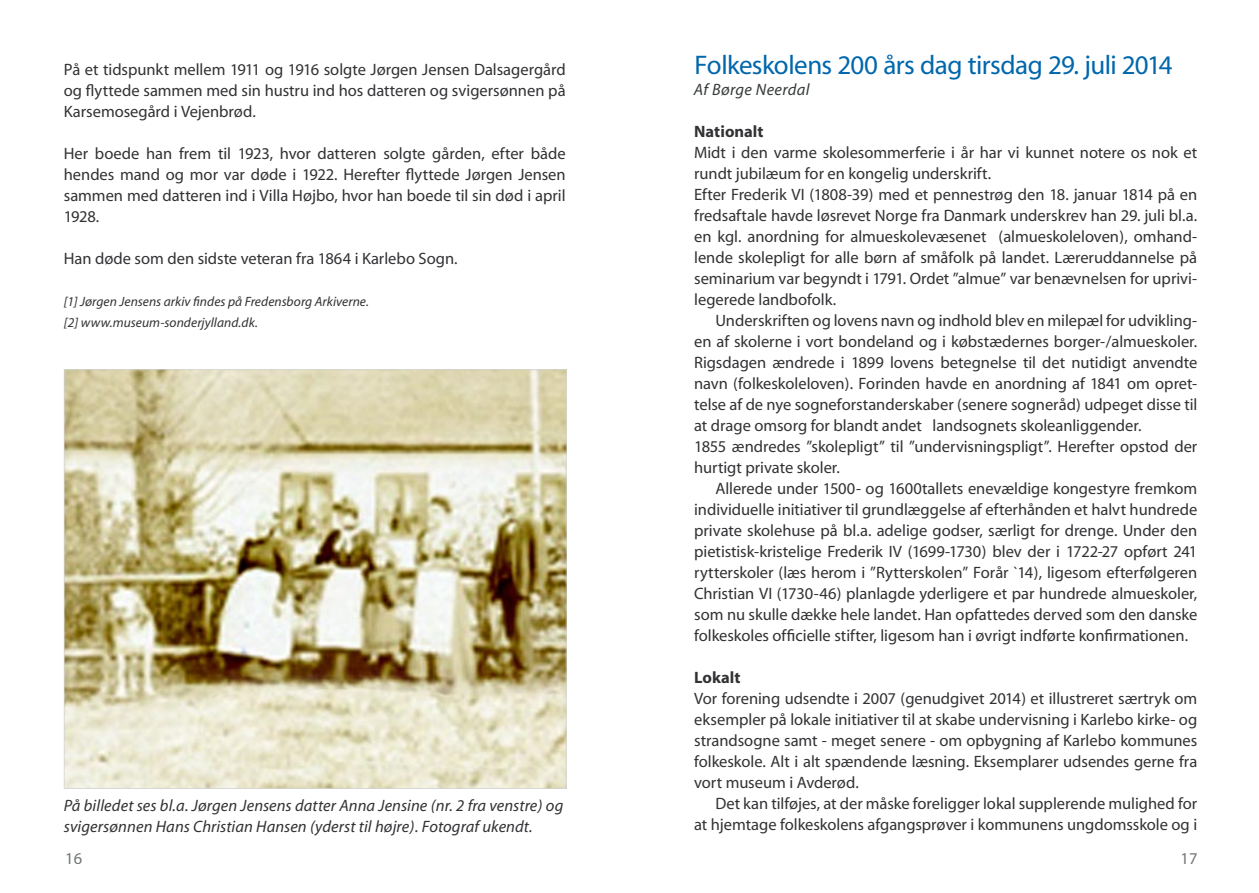
<style>
.page{position:relative;width:1259px;height:893px;background:#fff}
.page>*{position:absolute;margin:0;border:0;box-sizing:border-box;transform-origin:0 0}
.t1{font:27px "Myriad";letter-spacing:-.02em;color:#0067ac}
.t2{font:16.5px/21px "Myriad";color:#323235;text-align:justify}
.t3{font:italic 16.5px/21px "Myriad";letter-spacing:.005em;color:#323235}
.t4{font:700 16.5px "Myriad";color:#323235}
.t5{font:italic 16.5px "Myriad";letter-spacing:.02em;color:#373b3b}
.t6{font:16.5px "Myriad";color:#737676}
.t7{font:italic 13.5px/21px "Myriad";letter-spacing:.005em;color:#323235}
</style>
<div class="page">
<img style="left:65px;top:370px;width:501px;height:418px">
<hr style="left:64px;top:370px;width:1px;height:418px;background:#d0d3d6">
<hr style="left:64px;top:788px;width:502px;height:1px;background:#d0d3d6">
<hr style="left:566px;top:370px;width:1px;height:418px;background:#d0d3d6">
<hr style="left:64px;top:369px;width:502px;height:1px;background:#d0d3d6">
<p class="t2" style="left:64px;top:59px;width:503px">På et tidspunkt mellem 1911 og 1916 solgte Jørgen Jensen Dalsagergård og flyttede sammen med sin hustru ind hos datteren og svigersønnen på Karsemosegård i Vejenbrød.</p>
<p class="t2" style="left:64px;top:143px;width:503px">Her boede han frem til 1923, hvor datteren solgte gården, efter både hendes mand og mor var døde i 1922. Herefter flyttede Jørgen Jensen sammen med datteren ind i Villa Højbo, hvor han boede til sin død i april 1928.</p>
<p class="t2" style="left:64px;top:248px;width:395px">Han døde som den sidste veteran fra 1864 i Karlebo Sogn.</p>
<p class="t7" style="left:64px;top:291px;width:307px">[1] Jørgen Jensens arkiv findes på Fredensborg Arkiverne. [2] www.museum-sonderjylland.dk.</p>
<p class="t3" style="left:64px;top:795px;width:501px">På billedet ses bl.a. Jørgen Jensens datter Anna Jensine (nr. 2 fra venstre) og svigersønnen Hans Christian Hansen (yderst til højre). Fotograf ukendt.</p>
<h1 class="t1" style="left:694px;top:52px;width:479px">Folkeskolens 200 års dag tirsdag 29. juli 2014</h1>
<p class="t5" style="left:694px;top:81px;width:117px">Af Børge Neerdal</p>
<p class="t4" style="left:694px;top:123px;width:71px">Nationalt</p>
<p class="t2" style="left:694px;top:142px;width:505px;text-align:left">Midt i den varme skolesommerferie i år har vi kunnet notere os nok et rundt jubilæum for en kongelig underskrift.<br>Efter Frederik VI (1808-39) med et pennestrøg den 18. januar 1814 på en fredsaftale havde løsrevet Norge fra Danmark underskrev han 29. juli bl.a. en kgl. anordning for almueskolevæsenet (almueskoleloven), omhand&shy;lende skolepligt for alle børn af småfolk på landet. Læreruddannelse på seminarium var begyndt i 1791. Ordet ”almue” var benævnelsen for uprivi&shy;legerede landbofolk.</p>
<p class="t2" style="left:694px;top:310px;width:505px;text-align:left;text-indent:21px">Underskriften og lovens navn og indhold blev en milepæl for udvikling&shy;en af skolerne i vort bondeland og i købstædernes borger-/almueskoler.<br>Rigsdagen ændrede i 1899 lovens betegnelse til det nutidigt anvendte navn (folkeskoleloven). Forinden havde en anordning af 1841 om opret&shy;telse af de nye sogneforstanderskaber (senere sogneråd) udpeget disse til at drage omsorg for blandt andet landsognets skoleanliggender.<br>1855 ændredes ”skolepligt” til ”undervisningspligt”. Herefter opstod der hurtigt private skoler.</p>
<p class="t2" style="left:694px;top:478px;width:504px;text-indent:21px">Allerede under 1500- og 1600tallets enevældige kongestyre fremkom individuelle initiativer til grundlæggelse af efterhånden et halvt hundrede private skolehuse på bl.a. adelige godser, særligt for drenge. Under den pietistisk-kristelige Frederik IV (1699-1730) blev der i 1722-27 opført 241 rytterskoler (læs herom i ”Rytterskolen” Forår `14), ligesom efterfølgeren Christian VI (1730-46) planlagde yderligere et par hundrede almueskoler, som nu skulle dække hele landet. Han opfattedes derved som den danske folkeskoles officielle stifter, ligesom han i øvrigt indførte konfirmationen.</p>
<p class="t4" style="left:694px;top:669px;width:48px">Lokalt</p>
<p class="t2" style="left:694px;top:688px;width:505px">Vor forening udsendte i 2007 (genudgivet 2014) et illustreret særtryk om eksempler på lokale initiativer til at skabe undervisning i Karlebo kirke- og strandsogne samt - meget senere - om opbygning af Karlebo kommunes folkeskole. Alt i alt spændende læsning. Eksemplarer udsendes gerne fra vort museum i Avderød.</p>
<p class="t2" style="left:694px;top:793px;width:504px;text-align:right">Det kan tilføjes, at der måske foreligger lokal supplerende mulighed for<br>at hjemtage folkeskolens afgangsprøver i kommunens ungdomsskole og i</p>
<p class="t6" style="left:65px;top:850px;width:19px">16</p>
<p class="t6" style="left:1180px;top:850px;width:19px">17</p>
</div>
